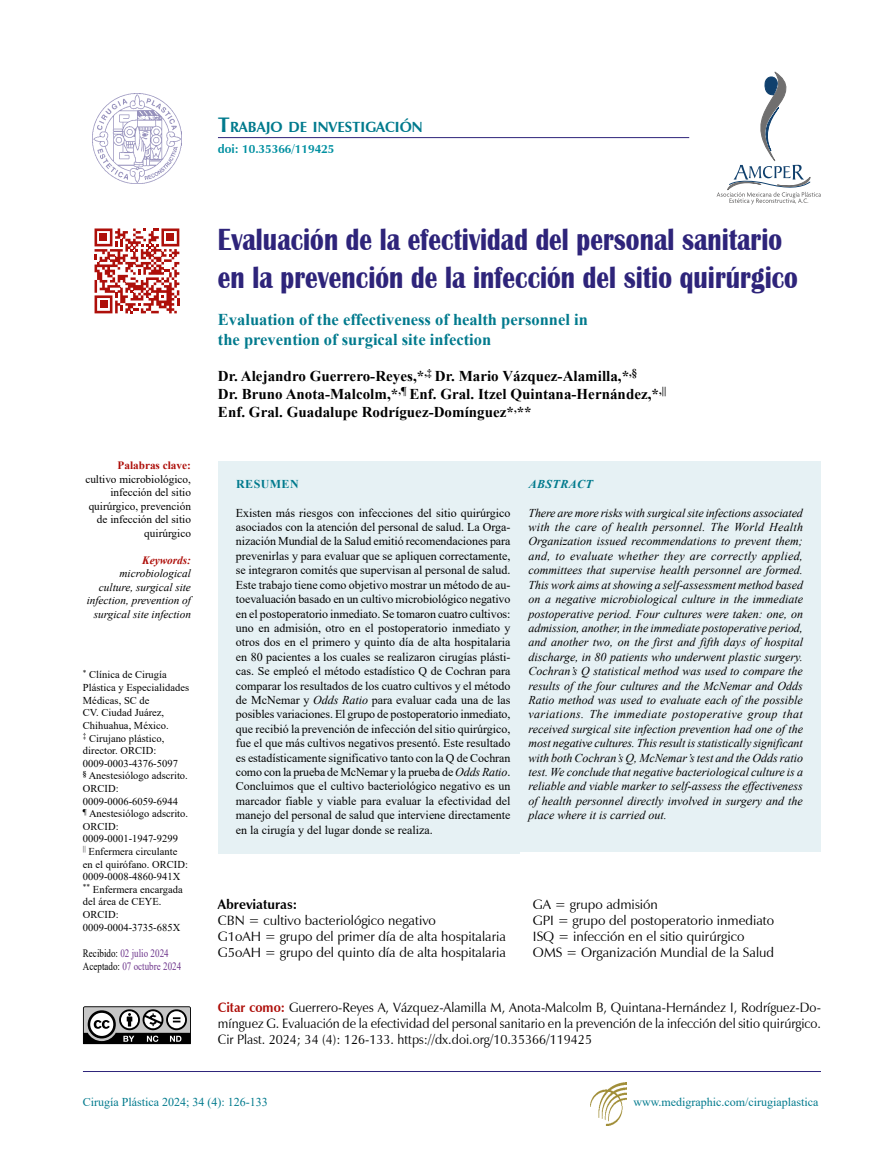
<style>
.page{position:relative;width:893px;height:1170px;background:#fff}
.page>*{position:absolute;margin:0;border:0;box-sizing:border-box;transform-origin:0 0}
.t1{font:700 31.5px/37.8px "Britannic";letter-spacing:.005em;color:#2e247a;scale:.8 1}
.t2{font:700 16.5px/19.8px "Times New Roman";color:#007a8d}
.t3{font:700 15px/18px "Times New Roman";color:#000}
.t4{font:700 14.7px "Zapf Humanist 601 BT";color:#007a8d}
.t5{font:13.5px/16.2px "Zapf Humanist 601 BT";color:#000;text-align:justify;scale:.95 1}
.t6{font:13.5px/16.2px "Zapf Humanist 601 BT";color:#000}
.t7{font:700 13.5px "Zapf Humanist 601 BT";color:#000}
.t8{font:12px/14.4px "Times New Roman";color:#000;text-align:justify}
.t9{font:italic 12px/14.4px "Times New Roman";color:#000;text-align:justify}
.t10{font:12px "Times New Roman";color:#007a8d}
.t11{font:700 12px "Zapf Humanist 601 BT";color:#0090a1}
.t12{font:italic 700 12px "Times New Roman";letter-spacing:.035em;color:#007a8d}
.t13{font:700 12px "Times New Roman";letter-spacing:.035em;color:#007a8d}
.t14{font:11.25px/13.5px "Times New Roman";color:#000;text-align:right}
.t15{font:italic 11.25px/13.5px "Times New Roman";color:#000;text-align:right}
.t16{font:11.25px/13.5px "Times New Roman";color:#6e368c;scale:.8 1}
.t17{font:700 11.25px "Times New Roman";color:#ae0f0a}
.t18{font:italic 700 11.25px "Times New Roman";color:#ae0f0a}
.t19{font:10.5px/12.6px "Times New Roman";color:#000}
.s1{font-size:21px}
.s2{color:#000}
.s3{font-style:italic}
.s4{font-weight:700;color:#ae0f0a}
</style>
<div class="page">
<hr style="left:83px;top:1071px;width:738px;height:1px;background:#2e247a">
<svg style="left:717px;top:72px;width:104px;height:132px"></svg>
<svg style="left:83px;top:1006px;width:108px;height:38px"></svg>
<img style="left:591px;top:1082px;width:36px;height:43px">
<hr style="left:218px;top:137px;width:471px;height:1px;background:#2e247a">
<img style="left:92px;top:93px;width:90px;height:90px">
<div style="left:218px;top:461px;width:301px;height:392px;background:#e6f1f4"></div>
<div style="left:519px;top:461px;width:302px;height:390px;background:#e6f1f4"></div>
<svg style="left:95px;top:228px;width:84px;height:85px"></svg>
<div style="left:100px;top:234px;width:7px;height:7px;background:#ae0f0a"></div>
<div style="left:167px;top:234px;width:7px;height:7px;background:#ae0f0a"></div>
<div style="left:100px;top:300px;width:7px;height:8px;background:#ae0f0a"></div>
<p class="t4" style="left:218px;top:117px;width:206px"><span class="s1">T</span>RABAJO DE INVESTIGACIÓN</p>
<p class="t11" style="left:218px;top:141px;width:118px">doi: 10.35366/119425</p>
<p class="t17" style="left:118px;top:457px;width:75px">Palabras clave:</p>
<p class="t14" style="left:85px;top:471px;width:107px">cultivo microbiológico, infección del sitio quirúrgico, prevención de infección del sitio quirúrgico</p>
<p class="t18" style="left:142px;top:552px;width:50px">Keywords:</p>
<p class="t15" style="left:87px;top:566px;width:106px">microbiological culture, surgical site infection, prevention of surgical site infection</p>
<p class="t19" style="left:83px;top:668px;width:108px"><sup>*</sup> Clínica de Cirugía<br>Plástica y Especialidades<br>Médicas, SC de<br>CV. Ciudad Juárez,<br>Chihuahua, México.<br><sup>‡</sup> Cirujano plástico, director. ORCID:<br>0009-0003-4376-5097<br><sup>§</sup> Anestesiólogo adscrito.<br>ORCID:<br>0009-0006-6059-6944<br><sup>¶</sup> Anestesiólogo adscrito.<br>ORCID:<br>0009-0001-1947-9299<br><sup>||</sup> Enfermera circulante en el quirófano. ORCID:<br>0009-0008-4860-941X <sup>**</sup> Enfermera encargada del área de CEYE.<br>ORCID:<br>0009-0004-3735-685X</p>
<p class="t16" style="left:83px;top:945px;width:124px"><span class="s2">Recibido:</span> 02 julio 2024<br><span class="s2">Aceptado:</span> 07 octubre 2024</p>
<h1 class="t1" style="left:218px;top:221px;width:726px">Evaluación de la efectividad del personal sanitario en la prevención de la infección del sitio quirúrgico</h1>
<h2 class="t2" style="left:218px;top:309px;width:371px">Evaluation of the effectiveness of health personnel in the prevention of surgical site infection</h2>
<p class="t3" style="left:218px;top:367px;width:450px">Dr. Alejandro Guerrero-Reyes,*<sup>,‡</sup> Dr. Mario Vázquez-Alamilla,*<sup>,§<br></sup>Dr. Bruno Anota-Malcolm,*<sup>,¶</sup> Enf. Gral. Itzel Quintana-Hernández,*<sup>,||<br></sup>Enf. Gral. Guadalupe Rodríguez-Domínguez*<sup>,</sup>**</p>
<p class="t13" style="left:236px;top:475px;width:64px">RESUMEN</p>
<p class="t8" style="left:236px;top:505px;width:276px">Existen más riesgos con infecciones del sitio quirúrgico asociados con la atención del personal de salud. La Orga&shy;nización Mundial de la Salud emitió recomendaciones para prevenirlas y para evaluar que se apliquen correctamente, se integraron comités que supervisan al personal de salud.<br>Este trabajo tiene como objetivo mostrar un método de au&shy;toevaluación basado en un cultivo microbiológico negativo en el postoperatorio inmediato. Se tomaron cuatro cultivos: uno en admisión, otro en el postoperatorio inmediato y otros dos en el primero y quinto día de alta hospitalaria en 80 pacientes a los cuales se realizaron cirugías plásti&shy;cas. Se empleó el método estadístico Q de Cochran para comparar los resultados de los cuatro cultivos y el método de McNemar y <span class="s3">Odds Ratio</span> para evaluar cada una de las posibles variaciones. El grupo de postoperatorio inmediato, que recibió la prevención de infección del sitio quirúrgico, fue el que más cultivos negativos presentó. Este resultado es estadísticamente significativo tanto con la Q de Cochran como con la prueba de McNemar y la prueba de <span class="s3">Odds Ratio</span>.<br>Concluimos que el cultivo bacteriológico negativo es un marcador fiable y viable para evaluar la efectividad del manejo del personal de salud que interviene directamente en la cirugía y del lugar donde se realiza.</p>
<p class="t12" style="left:529px;top:475px;width:66px">ABSTRACT</p>
<p class="t9" style="left:528px;top:505px;width:276px">There are more risks with surgical site infections associated with the care of health personnel. The World Health Organization issued recommendations to prevent them; and, to evaluate whether they are correctly applied, committees that supervise health personnel are formed.<br>This work aims at showing a self-assessment method based on a negative microbiological culture in the immediate postoperative period. Four cultures were taken: one, on admission, another, in the immediate postoperative period, and another two, on the first and fifth days of hospital discharge, in 80 patients who underwent plastic surgery.<br>Cochran’s Q statistical method was used to compare the results of the four cultures and the McNemar and Odds Ratio method was used to evaluate each of the possible variations. The immediate postoperative group that received surgical site infection prevention had one of the most negative cultures. This result is statistically significant with both Cochran’s Q, McNemar’s test and the Odds ratio test. We conclude that negative bacteriological culture is a reliable and viable marker to self-assess the effectiveness of health personnel directly involved in surgery and the place where it is carried out.</p>
<p class="t7" style="left:218px;top:895px;width:81px">Abreviaturas:</p>
<p class="t6" style="left:218px;top:911px;width:290px">CBN = cultivo bacteriológico negativo<br>G1oAH = grupo del primer día de alta hospitalaria<br>G5oAH = grupo del quinto día de alta hospitalaria</p>
<p class="t6" style="left:533px;top:895px;width:243px">GA = grupo admisión<br>GPI = grupo del postoperatorio inmediato ISQ = infección en el sitio quirúrgico OMS = Organización Mundial de la Salud</p>
<p class="t5" style="left:218px;top:998px;width:636px"><span class="s4">Citar como:</span> Guerrero-Reyes A, Vázquez-Alamilla M, Anota-Malcolm B, Quintana-Hernández I, Rodríguez-Do&shy;mínguez G. Evaluación de la efectividad del personal sanitario en la prevención de la infección del sitio quirúrgico.<br>Cir Plast. 2024; 34 (4): 126-133. https://dx.doi.org/10.35366/119425</p>
<p class="t10" style="left:83px;top:1093px;width:186px">Cirugía Plástica 2024; 34 (4): 126-133</p>
<p class="t10" style="left:633px;top:1093px;width:187px">www.medigraphic.com/cirugiaplastica</p>
</div>
